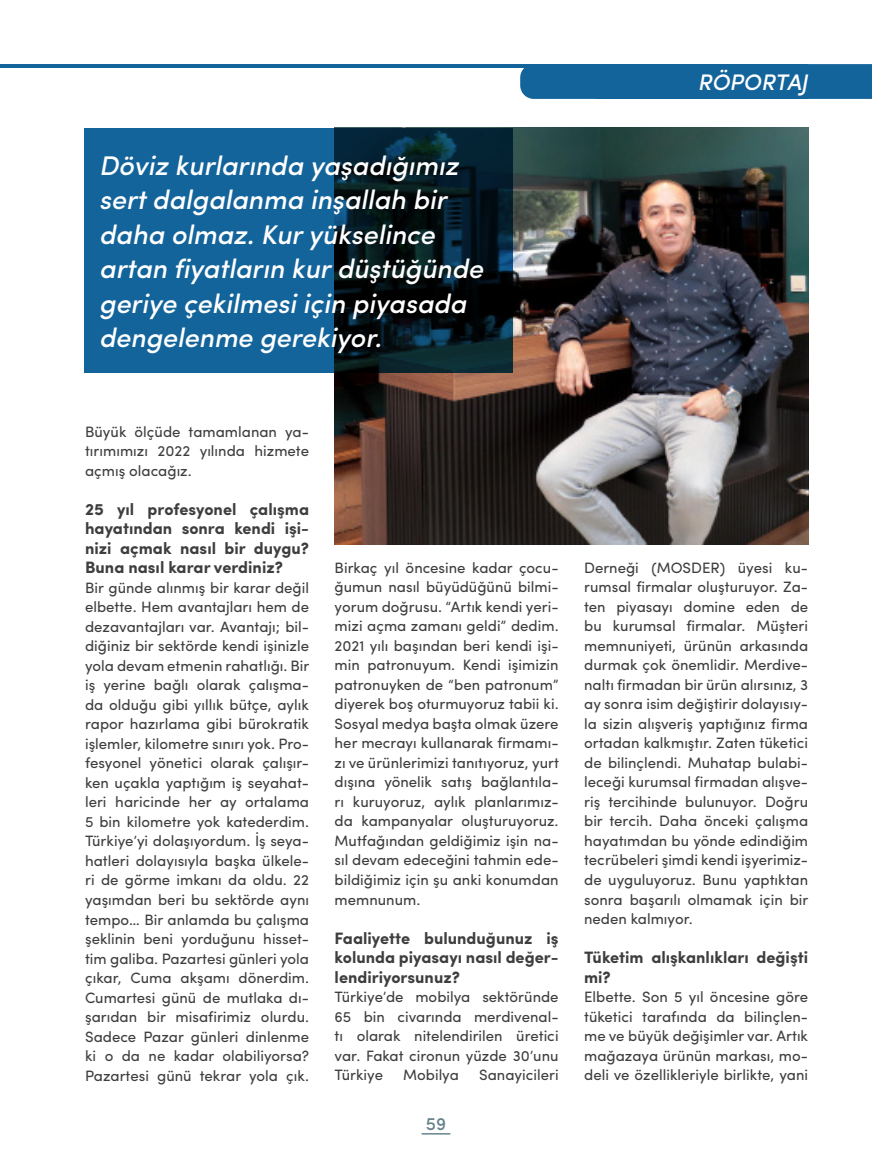
<style>
.page{position:relative;width:872px;height:1170px;background:#fff}
.page>*{position:absolute;margin:0;border:0;box-sizing:border-box;transform-origin:0 0}
.Spot{font:italic 500 27px/34.5px "Sofia Pro";color:#fff}
.t1{font:italic 500 22.5px "Sofia Pro";color:#fff}
.t2{font:500 18px "Sofia Pro";color:#65838c}
.metin{font:700 16.5px/19.5px "Sofia Pro";color:#3e3e3f;text-align:justify}
.metin-2{font:15px/19.5px "Sofia Pro";color:#3e3e3f;text-align:justify}
</style>
<div class="page">
<hr style="left:421px;top:1132px;width:29px;height:2px;background:#65838c">
<img style="left:334px;top:128px;width:474px;height:416px">
<hr style="left:1px;top:64px;width:611px;height:3px;background:#13649b">
<div style="left:520px;top:64px;width:352px;height:35px;background:#13649b"></div>
<div style="left:596px;top:64px;width:211px;height:35px;background:#13649b"></div>
<svg style="left:85px;top:128px;width:428px;height:245px;background:#0d4468"></svg>
<p class="Spot" style="left:99px;top:146px;width:385px">Döviz kurlarında yaşadığımız sert dalgalanma inşallah bir daha olmaz. Kur yükselince artan fiyatların kur düştüğünde geriye çekilmesi için piyasada dengelenme gerekiyor.</p>
<p class="t1" style="left:698px;top:65px;width:111px">RÖPORTAJ</p>
<p class="metin-2" style="left:85px;top:420px;width:225px">Büyük ölçüde tamamlanan ya&shy;tırımımızı 2022 yılında hizmete açmış olacağız.</p>
<p class="metin" style="left:85px;top:498px;width:225px">25 yıl profesyonel çalışma hayatından sonra kendi işi&shy;nizi açmak nasıl bir duygu?<br>Buna nasıl karar verdiniz?</p>
<p class="metin-2" style="left:85px;top:576px;width:226px">Bir günde alınmış bir karar değil elbette. Hem avantajları hem de dezavantajları var. Avantajı; bil&shy;diğiniz bir sektörde kendi işinizle yola devam etmenin rahatlığı. Bir iş yerine bağlı olarak çalışma&shy;da olduğu gibi yıllık bütçe, aylık rapor hazırlama gibi bürokratik işlemler, kilometre sınırı yok. Pro&shy;fesyonel yönetici olarak çalışır&shy;ken uçakla yaptığım iş seyahat&shy;leri haricinde her ay ortalama 5 bin kilometre yok katederdim.<br>Türkiye’yi dolaşıyordum. İş seya&shy;hatleri dolayısıyla başka ülkele&shy;ri de görme imkanı da oldu. 22 yaşımdan beri bu sektörde aynı tempo… Bir anlamda bu çalışma şeklinin beni yorduğunu hisset&shy;tim galiba. Pazartesi günleri yola çıkar, Cuma akşamı dönerdim.<br>Cumartesi günü de mutlaka dı&shy;şarıdan bir misafirimiz olurdu.<br>Sadece Pazar günleri dinlenme ki o da ne kadar olabiliyorsa?<br>Pazartesi günü tekrar yola çık.</p>
<p class="metin-2" style="left:334px;top:556px;width:226px">Birkaç yıl öncesine kadar çocu&shy;ğumun nasıl büyüdüğünü bilmi&shy;yorum doğrusu. “Artık kendi yeri&shy;mizi açma zamanı geldi” dedim.<br>2021 yılı başından beri kendi işi&shy;min patronuyum. Kendi işimizin patronuyken de “ben patronum” diyerek boş oturmuyoruz tabii ki.<br>Sosyal medya başta olmak üzere her mecrayı kullanarak firmamı&shy;zı ve ürünlerimizi tanıtıyoruz, yurt dışına yönelik satış bağlantıla&shy;rı kuruyoruz, aylık planlarımız&shy;da kampanyalar oluşturuyoruz.<br>Mutfağından geldiğimiz işin na&shy;sıl devam edeceğini tahmin ede&shy;bildiğimiz için şu anki konumdan memnunum.</p>
<p class="metin" style="left:334px;top:926px;width:225px">Faaliyette bulunduğunuz iş kolunda piyasayı nasıl değer&shy;lendiriyorsunuz?</p>
<p class="metin-2" style="left:334px;top:985px;width:225px">Türkiye’de mobilya sektöründe 65 bin civarında merdivenal&shy;tı olarak nitelendirilen üretici var. Fakat cironun yüzde 30’unu Türkiye</p>
<p class="metin-2" style="left:403px;top:1063px;width:57px">Mobilya</p>
<p class="metin-2" style="left:479px;top:1063px;width:81px">Sanayicileri</p>
<p class="t2" style="left:426px;top:1109px;width:22px">59</p>
<p class="metin-2" style="left:584px;top:556px;width:226px">Derneği (MOSDER) üyesi ku&shy;rumsal firmalar oluşturuyor. Za&shy;ten piyasayı domine eden de bu kurumsal firmalar. Müşteri memnuniyeti, ürünün arkasında durmak çok önemlidir. Merdive&shy;naltı firmadan bir ürün alırsınız, 3 ay sonra isim değiştirir dolayısıy&shy;la sizin alışveriş yaptığınız firma ortadan kalkmıştır. Zaten tüketici de bilinçlendi. Muhatap bulabi&shy;leceği kurumsal firmadan alışve&shy;riş tercihinde bulunuyor. Doğru bir tercih. Daha önceki çalışma hayatımdan bu yönde edindiğim tecrübeleri şimdi kendi işyerimiz&shy;de uyguluyoruz. Bunu yaptıktan sonra başarılı olmamak için bir neden kalmıyor.</p>
<p class="metin" style="left:584px;top:946px;width:225px">Tüketim alışkanlıkları değişti mi?</p>
<p class="metin-2" style="left:584px;top:985px;width:225px">Elbette. Son 5 yıl öncesine göre tüketici tarafında da bilinçlen&shy;me ve büyük değişimler var. Artık mağazaya ürünün markası, mo&shy;deli ve özellikleriyle birlikte, yani</p>
</div>
